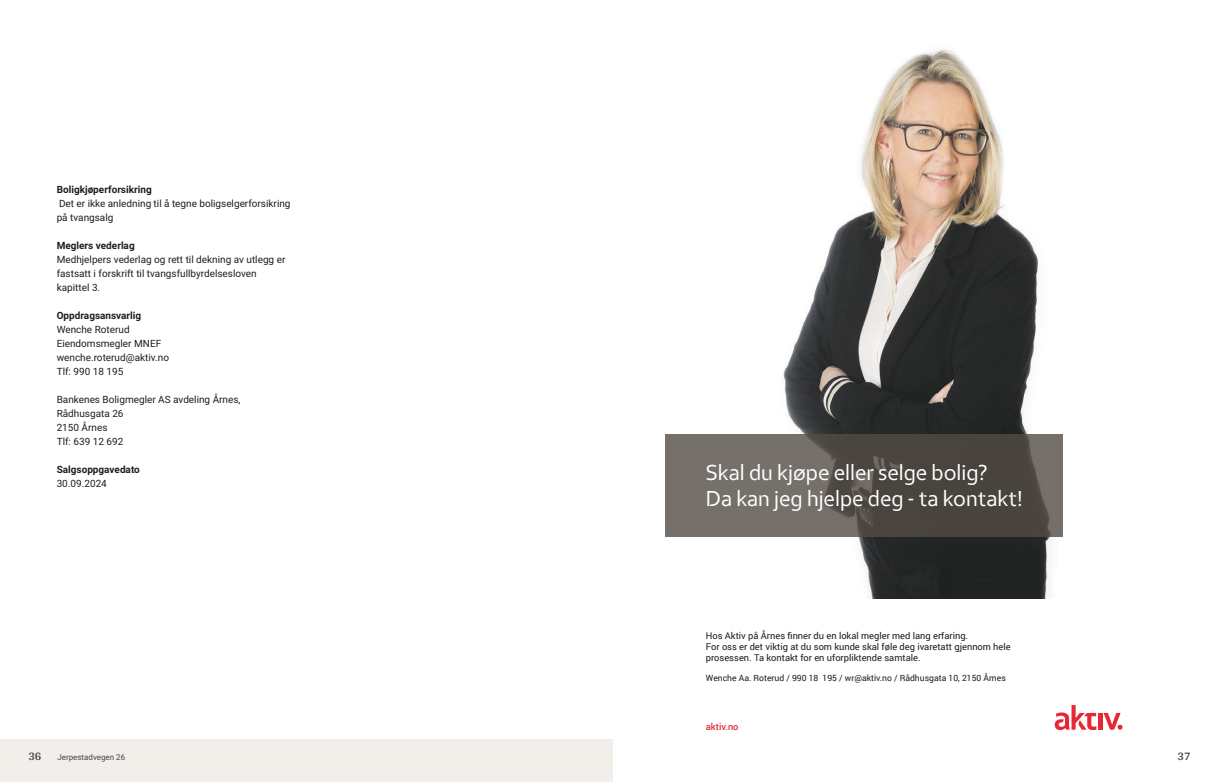
<style>
.page{position:relative;width:1219px;height:782px;background:#fff}
.page>*{position:absolute;margin:0;border:0;box-sizing:border-box;transform-origin:0 0}
.t1{font:500 21.4px/25.7px "Eika";color:#fff}
.t2{font:700 12px "Arya";color:#414749}
.t3{font:10px/14px "Roboto Vitec";color:#1d1d1b}
.t4{font:700 10px "Roboto Vitec";color:#1d1d1b}
.t5{font:9.3px/11.1px "Roboto";color:#1d1d1b}
.t6{font:500 9.3px "Roboto";color:#e62834}
.t7{font:8.6px "Roboto";color:#1d1d1b}
.t8{font:8px "Roboto Vitec";color:#414749}
</style>
<div class="page">
<div style="left:0;top:739px;width:612px;height:42px;background:#f2eeea"></div>
<hr style="left:1098px;top:712px;width:4px;height:17px;background:#e62834">
<svg style="left:1055px;top:705px;width:41px;height:24px"></svg>
<svg style="left:1103px;top:712px;width:19px;height:17px"></svg>
<img style="left:665px;top:49px;width:398px;height:549px">
<div style="left:665px;top:434px;width:398px;height:102px;background:#544c45;opacity:.8"></div>
<p class="t4" style="left:57px;top:182px;width:97px">Boligkjøperforsikring</p>
<p class="t3" style="left:57px;top:195px;width:235px">Det er ikke anledning til å tegne boligselgerforsikring på tvangsalg</p>
<p class="t4" style="left:57px;top:238px;width:80px">Meglers vederlag</p>
<p class="t3" style="left:57px;top:251px;width:230px">Medhjelpers vederlag og rett til dekning av utlegg er fastsatt i forskrift til tvangsfullbyrdelsesloven kapittel 3.</p>
<p class="t4" style="left:57px;top:308px;width:86px">Oppdragsansvarlig</p>
<p class="t3" style="left:57px;top:321px;width:114px">Wenche Roterud<br>Eiendomsmegler MNEF wenche.roterud@aktiv.no<br>Tlf: 990 18 195</p>
<p class="t3" style="left:57px;top:391px;width:185px">Bankenes Boligmegler AS avdeling Årnes,<br>Rådhusgata 26<br>2150 Årnes<br>Tlf: 639 12 692</p>
<p class="t4" style="left:57px;top:462px;width:85px">Salgsoppgavedato</p>
<p class="t3" style="left:57px;top:475px;width:52px">30.09.2024</p>
<p class="t2" style="left:28px;top:749px;width:15px">36</p>
<p class="t8" style="left:57px;top:751px;width:69px">Jerpestadvegen 26</p>
<h1 class="t1" style="left:706px;top:461px;width:318px">Skal du kjøpe eller selge bolig?<br>Da kan jeg hjelpe deg - ta kontakt!</h1>
<p class="t5" style="left:706px;top:629px;width:306px">Hos Aktiv på Årnes 昀椀nner du en lokal megler med lang erfaring.<br>For oss er det viktig at du som kunde skal føle deg ivaretatt gjennom hele prosessen. Ta kontakt for en uforpliktende samtale.</p>
<p class="t7" style="left:706px;top:672px;width:301px">Wenche Aa. Roterud / 990 18 195 / wr@aktiv.no / Rådhusgata 10, 2150 Årnes</p>
<p class="t6" style="left:706px;top:720px;width:34px">aktiv.no</p>
<p class="t2" style="left:1177px;top:749px;width:15px">37</p>
</div>
